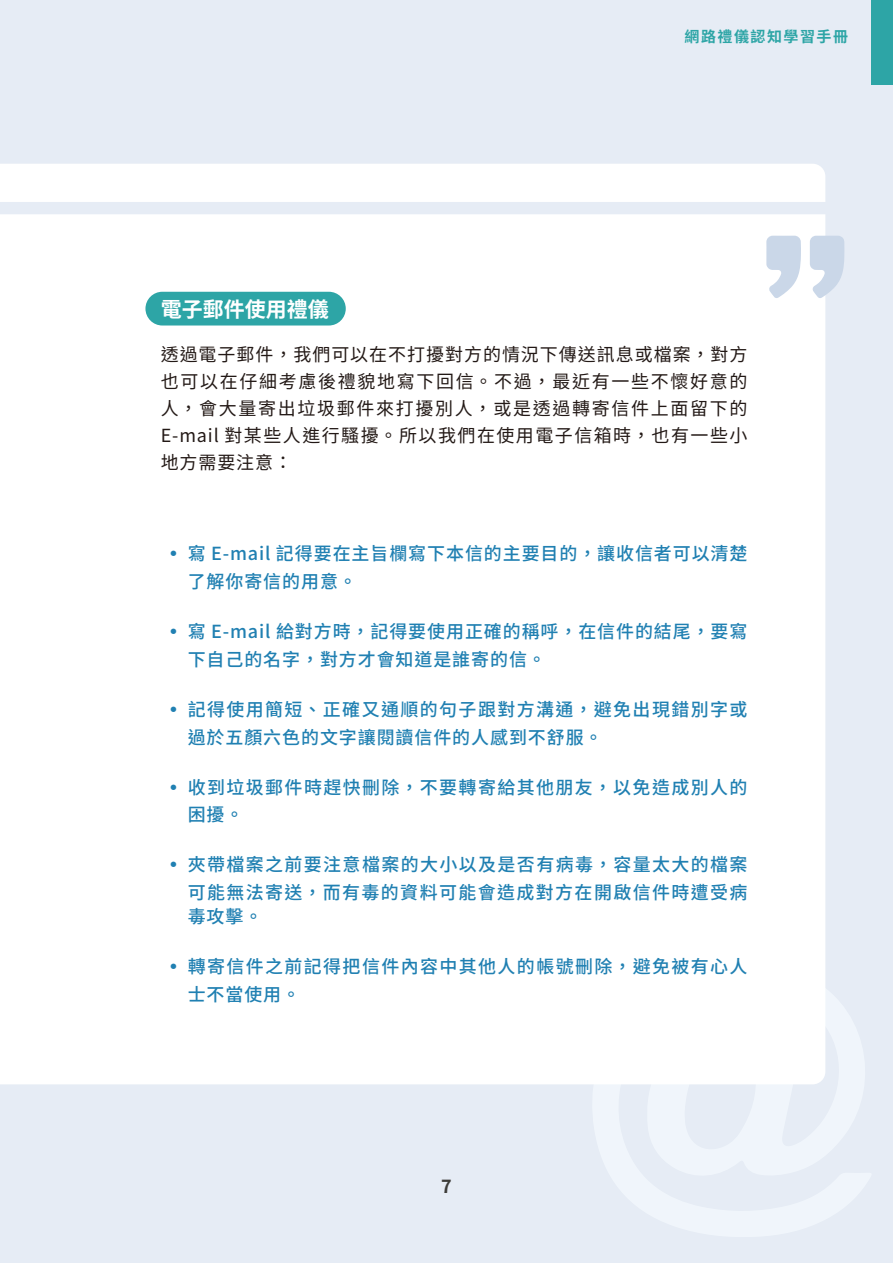
<style>
.page{position:relative;width:893px;height:1263px;background:#e6ecf5}
.page>*{position:absolute;margin:0;border:0;box-sizing:border-box;transform-origin:0 0}
.t1{font:700 21px "Noto Sans TC";color:#fff}
.t2{font:500 18px/27.8px "Noto Sans TC";letter-spacing:.075em;color:#2080b2}
.t3{font:18px/27px "Noto Sans TC";letter-spacing:.08em;color:#231916;text-align:justify}
.t4{font:500 18px/27.8px "Noto Sans TC";letter-spacing:.05em;color:#2080b2}
.t5{font:700 18px "Noto Sans TC";color:#3d3c39}
.t6{font:700 15px "Noto Sans TC";letter-spacing:.1em;color:#2da5a6}
.s1{font-weight:400;font-size:25.5px}
</style>
<div class="page">
<div style="left:0;top:214px;width:825px;height:870px;background:#fff"></div>
<div style="left:0;top:164px;width:825px;height:38px;background:#fff"></div>
<div style="left:591px;top:961px;width:235px;height:124px;background:#fff"></div>
<div style="left:872px;top:0;width:21px;height:85px;background:#2da5a6"></div>
<div style="left:145px;top:292px;width:201px;height:33px;background:#2da5a6;border-radius:17px"></div>
<svg style="left:810px;top:236px;width:34px;height:63px;background:#d4deec"></svg>
<svg style="left:766px;top:236px;width:35px;height:62px;background:#d7e1ed"></svg>
<p class="t6" style="left:685px;top:28px;width:165px">網路禮儀認知學習手冊</p>
<p class="t1" style="left:161px;top:297px;width:169px">電子郵件使用禮儀</p>
<p class="t3" style="left:161px;top:341px;width:588px">透過電子郵件，我們可以在不打擾對方的情況下傳送訊息或檔案，對方也可以在仔細考慮後禮貌地寫下回信。不過，最近有一些不懷好意的人，會大量寄出垃圾郵件來打擾別人，或是透過轉寄信件上面留下的E-mail 對某些人進行騷擾。所以我們在使用電子信箱時，也有一些小地方需要注意：</p>
<p class="t4" style="left:188px;top:540px;width:561px;text-indent:-27px"><span class="s1">•</span>寫 E-mail 記得要在主旨欄寫下本信的主要目的，讓收信者可以清楚了解你寄信的用意。</p>
<p class="t4" style="left:188px;top:618px;width:561px;text-indent:-27px"><span class="s1">•</span>寫 E-mail 給對方時，記得要使用正確的稱呼，在信件的結尾，要寫下自己的名字，對方才會知道是誰寄的信。</p>
<p class="t2" style="left:188px;top:696px;width:561px;text-indent:-27px"><span class="s1">•</span>記得使用簡短、正確又通順的句子跟對方溝通，避免出現錯別字或過於五顏六色的文字讓閱讀信件的人感到不舒服。</p>
<p class="t2" style="left:188px;top:773px;width:561px;text-indent:-27px"><span class="s1">•</span>收到垃圾郵件時趕快刪除，不要轉寄給其他朋友，以免造成別人的困擾。</p>
<p class="t2" style="left:161px;top:851px;width:588px;text-align:right"><span class="s1">•</span>夾帶檔案之前要注意檔案的大小以及是否有病毒，容量太大的檔案可能無法寄送，而有毒的資料可能會造成對方在開啟信件時遭受病</p>
<p class="t2" style="left:188px;top:903px;width:76px">毒攻擊。</p>
<p class="t2" style="left:188px;top:953px;width:561px;text-indent:-27px"><span class="s1">•</span>轉寄信件之前記得把信件內容中其他人的帳號刪除，避免被有心人士不當使用。</p>
<p class="t5" style="left:441px;top:1176px;width:12px">7</p>
</div>
